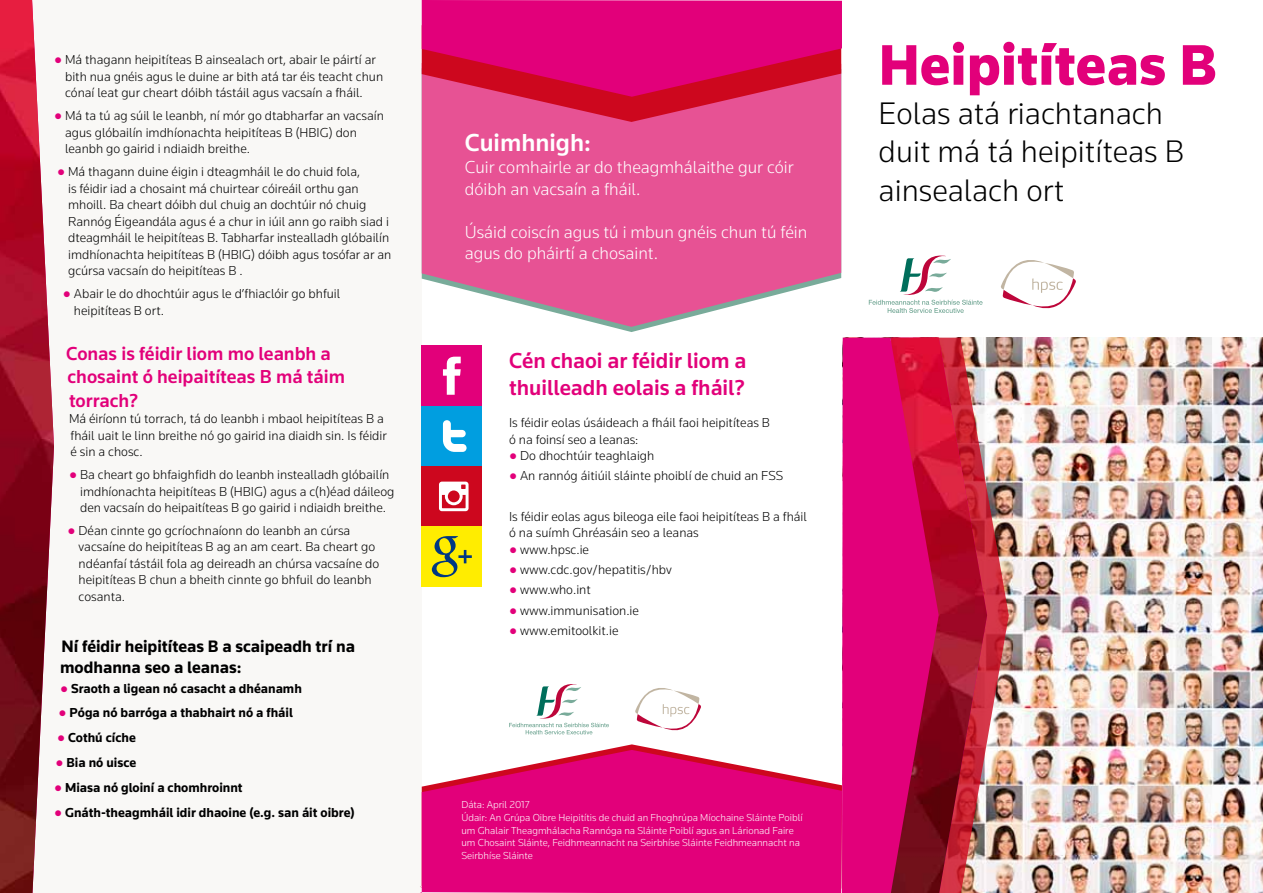
<style>
.page{position:relative;width:1263px;height:893px;background:#fff}
.page>*{position:absolute;margin:0;border:0;box-sizing:border-box;transform-origin:0 0}
.t1{font:900 59.4px "Knowledge";color:#e2007a}
.t2{font:300 32.4px/38.8px "Knowledge";color:#000}
.t3{font:500 25.5px "Knowledge";color:#fff}
.t4{font:500 22.5px/27px "Knowledge";color:#e2007a}
.t5{font:500 19.5px/23.4px "Knowledge";color:#e2007a}
.t6{font:300 18px/21.6px "Knowledge";color:#fff}
.t7{font:700 17.25px/20.7px "Knowledge";color:#000}
.t8{font:300 13.5px/16.5px "Knowledge";color:#000}
.t9{font:700 13.5px "Knowledge";color:#000}
.t10{font:300 10.5px/12.6px "Knowledge";color:#fff}
.s1{font-family:"Arial";font-weight:400;color:#e2007a}
.s2{font-family:"Arial";color:#e2007a}
</style>
<div class="page">
<div style="left:4px;top:0;width:418px;height:893px;background:#f9f8f6"></div>
<svg style="left:422px;top:122px;width:419px;height:205px;background:#e6669f"></svg>
<img style="left:1009px;top:338px;width:254px;height:555px">
<img style="left:987px;top:338px;width:22px;height:555px">
<img style="left:939px;top:338px;width:48px;height:555px">
<svg style="left:842px;top:338px;width:97px;height:555px;background:#d20365"></svg>
<svg style="left:422px;top:0;width:420px;height:122px;background:#de126c"></svg>
<svg style="left:420px;top:750px;width:422px;height:143px;background:#e41d85"></svg>
<svg style="left:869px;top:255px;width:114px;height:58px"></svg>
<svg style="left:509px;top:684px;width:100px;height:50px"></svg>
<svg style="left:635px;top:688px;width:66px;height:43px"></svg>
<svg style="left:1001px;top:260px;width:75px;height:49px"></svg>
<img style="left:0;top:0;width:54px;height:893px">
<div style="left:422px;top:345px;width:60px;height:61px;background:#e2007a"></div>
<div style="left:422px;top:406px;width:60px;height:60px;background:#009ee0"></div>
<div style="left:422px;top:466px;width:60px;height:61px;background:#cd071e"></div>
<div style="left:422px;top:527px;width:60px;height:60px;background:#ffed00"></div>
<svg style="left:443px;top:357px;width:18px;height:38px"></svg>
<svg style="left:443px;top:420px;width:24px;height:32px"></svg>
<svg style="left:439px;top:482px;width:29px;height:29px"></svg>
<svg style="left:432px;top:536px;width:40px;height:41px"></svg>
<p class="t8" style="left:65px;top:51px;width:320px;text-indent:-11px"><span class="s1">●</span> Má thagann heipitíteas B ainsealach ort, abair le páirtí ar bith nua gnéis agus le duine ar bith atá tar éis teacht chun cónaí leat gur cheart dóibh tástáil agus vacsaín a fháil.</p>
<p class="t8" style="left:65px;top:107px;width:320px;text-indent:-11px"><span class="s1">●</span> Má ta tú ag súil le leanbh, ní mór go dtabharfar an vacsaín agus glóbailín imdhíonachta heipitíteas B (HBIG) don leanbh go gairid i ndiaidh breithe.</p>
<p class="t8" style="left:68px;top:163px;width:325px;text-indent:-11px"><span class="s1">●</span> Má thagann duine éigin i dteagmháil le do chuid fola,<br>is féidir iad a chosaint má chuirtear cóireáil orthu gan mhoill. Ba cheart dóibh dul chuig an dochtúir nó chuig Rannóg Éigeandála agus é a chur in iúil ann go raibh siad i dteagmháil le heipitíteas B. Tabharfar instealladh glóbailín imdhíonachta heipitíteas B (HBIG) dóibh agus tosófar ar an gcúrsa vacsaín do heipitíteas B .</p>
<p class="t8" style="left:74px;top:285px;width:268px;text-indent:-11px"><span class="s1">●</span> Abair le do dhochtúir agus le d’fhiaclóir go bhfuil heipitíteas B ort.</p>
<h3 class="t5" style="left:66px;top:341px;width:281px">Conas is féidir liom mo leanbh a chosaint ó heipaitíteas B má táim torrach?</h3>
<p class="t8" style="left:69px;top:410px;width:319px">Má éiríonn tú torrach, tá do leanbh i mbaol heipitíteas B a fháil uait le linn breithe nó go gairid ina diaidh sin. Is féidir é sin a chosc.</p>
<p class="t8" style="left:80px;top:466px;width:316px;text-indent:-11px"><span class="s1">●</span> Ba cheart go bhfaighfidh do leanbh instealladh glóbailín imdhíonachta heipitíteas B (HBIG) agus a c(h)éad dáileog den vacsaín do heipaitíteas B go gairid i ndiaidh breithe.</p>
<p class="t8" style="left:79px;top:522px;width:302px;text-indent:-11px"><span class="s1">●</span> Déan cinnte go gcríochnaíonn do leanbh an cúrsa vacsaíne do heipitíteas B ag an am ceart. Ba cheart go ndéanfaí tástáil fola ag deireadh an chúrsa vacsaíne do heipitíteas B chun a bheith cinnte go bhfuil do leanbh cosanta.</p>
<p class="t7" style="left:60px;top:636px;width:296px">Ní féidir heipitíteas B a scaipeadh trí na modhanna seo a leanas:</p>
<p class="t9" style="left:60px;top:680px;width:243px"><span class="s2">●</span> Sraoth a ligean nó casacht a dhéanamh</p>
<p class="t9" style="left:59px;top:705px;width:236px"><span class="s2">●</span> Póga nó barróga a thabhairt nó a fháil</p>
<p class="t9" style="left:57px;top:729px;width:80px"><span class="s2">●</span> Cothú cíche</p>
<p class="t9" style="left:56px;top:754px;width:82px"><span class="s2">●</span> Bia nó uisce</p>
<p class="t9" style="left:54px;top:779px;width:190px"><span class="s2">●</span> Miasa nó gloiní a chomhroinnt</p>
<p class="t9" style="left:54px;top:804px;width:302px"><span class="s2">●</span> Gnáth-theagmháil idir dhaoine (e.g. san áit oibre)</p>
<h3 class="t3" style="left:465px;top:127px;width:128px">Cuimhnigh:</h3>
<h3 class="t6" style="left:465px;top:156px;width:330px">Cuir comhairle ar do theagmhálaithe gur cóir dóibh an vacsaín a fháil.</h3>
<h3 class="t6" style="left:465px;top:221px;width:344px">Úsáid coiscín agus tú i mbun gnéis chun tú féin agus do pháirtí a chosaint.</h3>
<h3 class="t4" style="left:509px;top:347px;width:239px">Cén chaoi ar féidir liom a thuilleadh eolais a fháil?</h3>
<p class="t8" style="left:509px;top:415px;width:262px">Is féidir eolas úsáideach a fháil faoi heipitíteas B ó na foinsí seo a leanas:</p>
<p class="t8" style="left:509px;top:447px;width:147px"><span class="s1">●</span> Do dhochtúir teaghlaigh</p>
<p class="t8" style="left:509px;top:467px;width:276px"><span class="s1">●</span> An rannóg áitiúil sláinte phoiblí de chuid an FSS</p>
<p class="t8" style="left:509px;top:508px;width:299px">Is féidir eolas agus bileoga eile faoi heipitíteas B a fháil ó na suímh Ghréasáin seo a leanas</p>
<p class="t8" style="left:509px;top:541px;width:81px"><span class="s1">●</span> www.hpsc.ie</p>
<p class="t8" style="left:509px;top:561px;width:164px"><span class="s1">●</span> www.cdc.gov/hepatitis/hbv</p>
<p class="t8" style="left:509px;top:581px;width:83px"><span class="s1">●</span> www.who.int</p>
<p class="t8" style="left:509px;top:602px;width:131px"><span class="s1">●</span> www.immunisation.ie</p>
<p class="t8" style="left:509px;top:622px;width:111px"><span class="s1">●</span> www.emitoolkit.ie</p>
<p class="t10" style="left:461px;top:798px;width:343px">Dáta: April 2017<br>Údair: An Grúpa Oibre Heipitítis de chuid an Fhoghrúpa Míochaine Sláinte Poiblí um Ghalair Theagmhálacha Rannóga na Sláinte Poiblí agus an Lárionad Faire um Chosaint Sláinte, Feidhmeannacht na Seirbhíse Sláinte Feidhmeannacht na Seirbhíse Sláinte</p>
<h1 class="t1" style="left:879px;top:28px;width:340px">Heipitíteas B</h1>
<h2 class="t2" style="left:879px;top:93px;width:307px">Eolas atá riachtanach duit má tá heipitíteas B ainsealach ort</h2>
</div>
